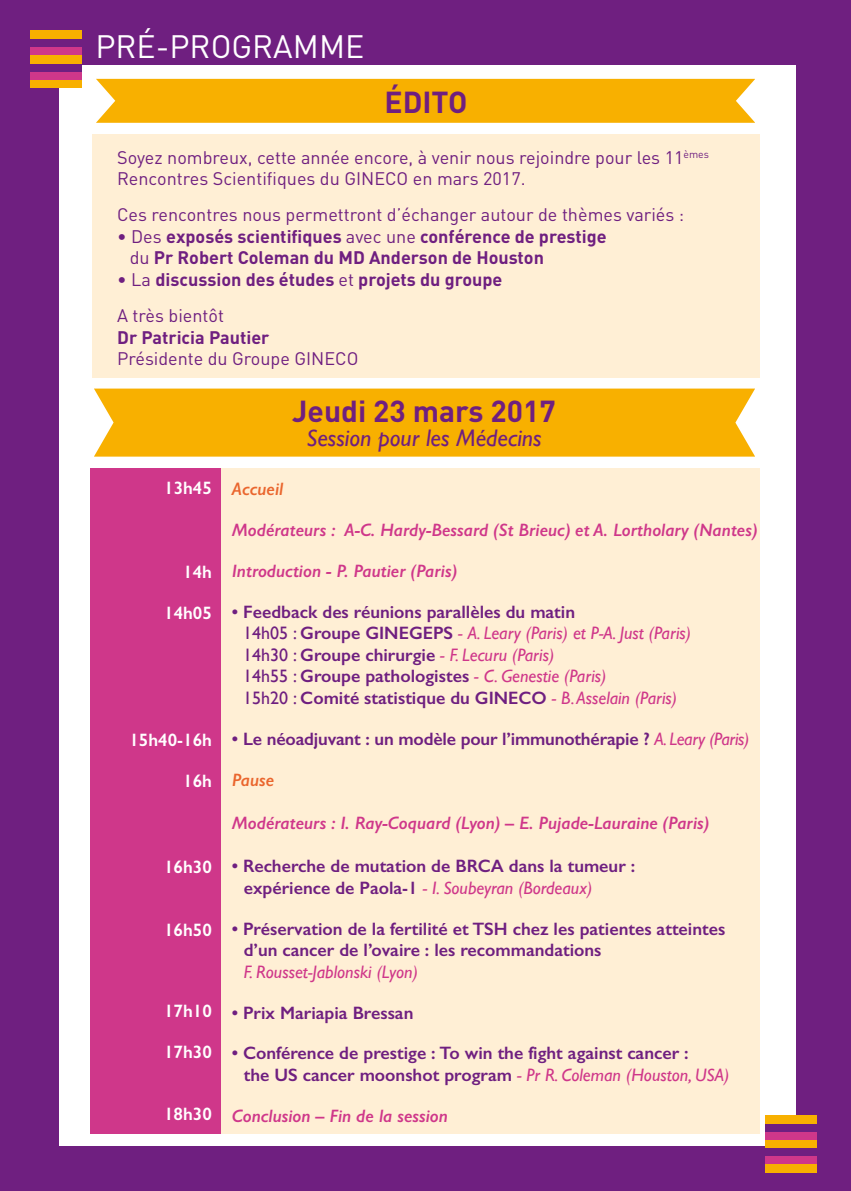
<style>
.page{position:relative;width:851px;height:1191px;background:#fff}
.page>*{position:absolute;margin:0;border:0;box-sizing:border-box;transform-origin:0 0}
.t1{font:32px "DIN";color:#fff}
.t2{font:700 30px "DIN";color:#6f1f80}
.t3{font:italic 24px "Gill Sans";color:#6f1f80}
.t4{font:600 18px/21.6px "Gill Sans";color:#6f1f80}
.t5{font:18px/21.6px "DIN";color:#6f1f80}
.t6{font:italic 600 18px "Gill Sans";color:#cf378a}
.t7{font:700 18px/21.6px "DIN";color:#6f1f80}
.t8{font:600 18px "Gill Sans";color:#fff}
.t9{font:italic 18px "Gill Sans";color:#cf378a}
.t10{font:italic 600 18px "Gill Sans";color:#ea662e}
.s1{font-weight:400}
.s2{font-weight:400;font-style:italic;color:#cf378a}
</style>
<div class="page">
<div style="left:0;top:0;width:850px;height:1191px;background:#6f1f80"></div>
<div style="left:59px;top:65px;width:736px;height:1080px;background:#fff"></div>
<div style="left:92px;top:135px;width:667px;height:243px;background:#ffefd5"></div>
<div style="left:90px;top:468px;width:669px;height:666px;background:#ffefd5"></div>
<svg style="left:96px;top:78px;width:659px;height:45px;background:#f8b40d"></svg>
<div style="left:94px;top:388px;width:661px;height:69px;background:#f8b000"></div>
<div style="left:90px;top:468px;width:131px;height:666px;background:#cf378a"></div>
<div style="left:765px;top:1164px;width:51px;height:8px;background:#f8b000"></div>
<div style="left:765px;top:1156px;width:51px;height:8px;background:#cf378a"></div>
<div style="left:765px;top:1140px;width:51px;height:8px;background:#f8b000"></div>
<div style="left:765px;top:1131px;width:51px;height:9px;background:#cf378a"></div>
<div style="left:765px;top:1123px;width:51px;height:8px;background:#6f1f80"></div>
<div style="left:765px;top:1115px;width:51px;height:8px;background:#f8b000"></div>
<div style="left:30px;top:79px;width:51px;height:9px;background:#f8b000"></div>
<div style="left:30px;top:71px;width:51px;height:8px;background:#cf378a"></div>
<div style="left:30px;top:63px;width:51px;height:8px;background:#6f1f80"></div>
<div style="left:30px;top:55px;width:51px;height:8px;background:#f8b000"></div>
<div style="left:30px;top:47px;width:51px;height:8px;background:#cf378a"></div>
<div style="left:30px;top:31px;width:51px;height:8px;background:#f8b000"></div>
<h1 class="t1" style="left:95px;top:26px;width:270px">PRÉ-PROGRAMME</h1>
<h2 class="t2" style="left:384px;top:82px;width:84px">ÉDITO</h2>
<p class="t5" style="left:117px;top:146px;width:593px">Soyez nombreux, cette année encore, à venir nous rejoindre pour les 11<sup>èmes<br></sup>Rencontres Scientifiques du GINECO en mars 2017.</p>
<p class="t5" style="left:117px;top:203px;width:568px">Ces rencontres nous permettront d’échanger autour de thèmes variés :</p>
<p class="t7" style="left:130px;top:225px;width:478px;text-indent:-13px"><span class="s1">• Des</span> exposés scientifiques <span class="s1">avec une</span> conférence de prestige <span class="s1">du</span> Pr Robert Coleman du MD Anderson de Houston</p>
<p class="t7" style="left:117px;top:261px;width:387px;line-height:36px"><span class="s1">• La</span> discussion des études <span class="s1">et</span> projets du groupe<br><span class="s1">A très bientôt</span></p>
<p class="t7" style="left:117px;top:325px;width:154px">Dr Patricia Pautier</p>
<p class="t5" style="left:117px;top:347px;width:243px">Présidente du Groupe GINECO</p>
<p class="t8" style="left:164px;top:477px;width:49px">13h45</p>
<p class="t8" style="left:183px;top:561px;width:30px">14h</p>
<p class="t8" style="left:164px;top:601px;width:49px">14h05</p>
<p class="t8" style="left:129px;top:729px;width:84px">15h40-16h</p>
<p class="t8" style="left:183px;top:769px;width:30px">16h</p>
<p class="t8" style="left:164px;top:856px;width:49px">16h30</p>
<p class="t8" style="left:164px;top:918px;width:49px">16h50</p>
<p class="t8" style="left:164px;top:1000px;width:49px">17h10</p>
<p class="t8" style="left:164px;top:1041px;width:49px">17h30</p>
<p class="t8" style="left:164px;top:1103px;width:49px">18h30</p>
<h2 class="t2" style="left:292px;top:392px;width:265px">Jeudi 23 mars 2017</h2>
<h3 class="t3" style="left:306px;top:424px;width:237px">Session pour les Médecins</h3>
<p class="t10" style="left:232px;top:478px;width:53px">Accueil</p>
<p class="t6" style="left:232px;top:519px;width:527px">Modérateurs : A-C. Hardy-Bessard (St Brieuc) et A. Lortholary (Nantes)</p>
<p class="t6" style="left:232px;top:560px;width:227px">Introduction - P. Pautier (Paris)</p>
<p class="t4" style="left:243px;top:600px;width:449px;text-indent:-11px">• Feedback des réunions parallèles du matin<br><span class="s1">14h05 :</span> Groupe GINEGEPS <span class="s2">- A. Leary (Paris) et P-A. Just (Paris)<br></span><span class="s1">14h30 :</span> Groupe chirurgie <span class="s2">- F. Lecuru (Paris)<br></span><span class="s1">14h55 :</span> Groupe pathologistes <span class="s2">- C. Genestie (Paris)<br></span><span class="s1">15h20 :</span> Comité statistique du GINECO <span class="s2">- B. Asselain (Paris)</span></p>
<p class="t4" style="left:232px;top:728px;width:519px">• Le néoadjuvant : un modèle pour l’immunothérapie ? <span class="s2">A. Leary (Paris)</span></p>
<p class="t10" style="left:232px;top:768px;width:44px">Pause</p>
<p class="t6" style="left:232px;top:812px;width:478px">Modérateurs : I. Ray-Coquard (Lyon) – E. Pujade-Lauraine (Paris)</p>
<p class="t4" style="left:244px;top:855px;width:393px;text-indent:-12px">• Recherche de mutation de BRCA dans la tumeur : expérience de Paola-1 <span class="s2">- I. Soubeyran (Bordeaux)</span></p>
<p class="t4" style="left:244px;top:917px;width:483px;text-indent:-12px">• Préservation de la fertilité et TSH chez les patientes atteintes d’un cancer de l’ovaire : les recommandations</p>
<p class="t9" style="left:244px;top:961px;width:176px">F. Rousset-Jablonski (Lyon)</p>
<p class="t4" style="left:232px;top:1001px;width:183px">• Prix Mariapia Bressan</p>
<p class="t4" style="left:244px;top:1042px;width:487px;text-indent:-12px">• Conférence de prestige : To win the fight against cancer :<br>the US cancer moonshot program <span class="s2">- Pr R. Coleman (Houston, USA)</span></p>
<p class="t6" style="left:232px;top:1104px;width:218px">Conclusion – Fin de la session</p>
</div>
